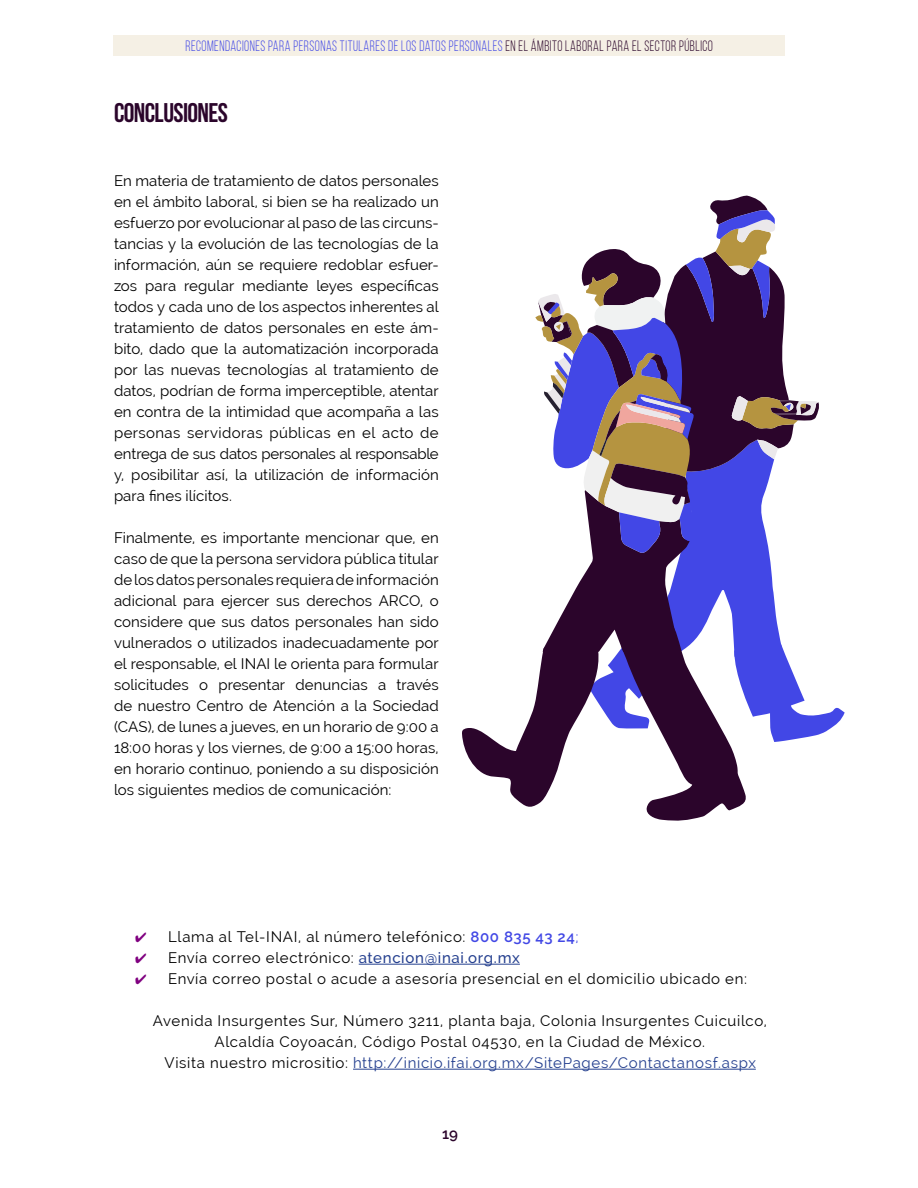
<style>
.page{position:relative;width:918px;height:1188px;background:#fff}
.page>*{position:absolute;margin:0;border:0;box-sizing:border-box;transform-origin:0 0}
.t1{font:700 27px "Bebas Neue";letter-spacing:-.025em;color:#2b052b}
.t2{font:15px/21px "Raleway";letter-spacing:.04em;color:#000;text-align:justify}
.t3{font:15px "Bebas Neue";letter-spacing:.04em;color:#4248e5;scale:.88 1}
.t4{font:600 15px "Raleway";color:#2b052b}
.s1{color:#2b052b}
.s2{color:#800080}
.s3{font-weight:600;color:#4248e5}
.s4{color:#4248e5}
.s5{font-weight:500;color:#25408f}
.s6{color:#25408f}
</style>
<div class="page">
<div style="left:113px;top:35px;width:672px;height:21px;background:#f5f0e5"></div>
<hr style="left:359px;top:964px;width:161px;height:1px;background:#25408f">
<hr style="left:353px;top:1069px;width:403px;height:1px;background:#25408f">
<svg style="left:462px;top:196px;width:383px;height:625px"></svg>
<p class="t3" style="left:186px;top:38px;width:601px">RECOMENDACIONES PARA PERSONAS TITULARES DE LOS DATOS PERSONALES <span class="s1">EN EL ÁMBITO LABORAL PARA EL SECTOR PÚBLICO</span></p>
<h1 class="t1" style="left:114px;top:98px;width:115px">CONCLUSIONES</h1>
<p class="t2" style="left:114px;top:170px;width:326px">En materia de tratamiento de datos personales en el ámbito laboral, si bien se ha realizado un esfuerzo por evolucionar al paso de las circuns&shy;tancias y la evolución de las tecnologías de la información, aún se requiere redoblar esfuer&shy;zos para regular mediante leyes específicas todos y cada uno de los aspectos inherentes al tratamiento de datos personales en este ám&shy;bito, dado que la automatización incorporada por las nuevas tecnologías al tratamiento de datos, podrían de forma imperceptible, atentar en contra de la intimidad que acompaña a las personas servidoras públicas en el acto de entrega de sus datos personales al responsable y, posibilitar así, la utilización de información para fines ilícitos.</p>
<p class="t2" style="left:114px;top:527px;width:326px">Finalmente, es importante mencionar que, en caso de que la persona servidora pública titular de los datos personales requiera de información adicional para ejercer sus derechos ARCO, o considere que sus datos personales han sido vulnerados o utilizados inadecuadamente por el responsable, el INAI le orienta para formular solicitudes o presentar denuncias a través de nuestro Centro de Atención a la Sociedad (CAS), de lunes a jueves, en un horario de 9:00 a 18:00 horas y los viernes, de 9:00 a 15:00 horas, en horario continuo, poniendo a su disposición los siguientes medios de comunicación:</p>
<p class="t2" style="left:135px;top:926px;width:445px"><span class="s2">✔</span> Llama al Tel-INAI, al número telefónico: <span class="s3">800 835 43 24</span><span class="s4">;</span></p>
<p class="t2" style="left:135px;top:947px;width:386px"><span class="s2">✔</span> Envía correo electrónico: <span class="s5">atencion@inai.org.mx</span></p>
<p class="t2" style="left:135px;top:968px;width:613px"><span class="s2">✔</span> Envía correo postal o acude a asesoría presencial en el domicilio ubicado en:</p>
<p class="t2" style="left:153px;top:1010px;width:615px;text-align:center">Avenida Insurgentes Sur, Número 3211, planta baja, Colonia Insurgentes Cuicuilco,<br>Alcaldía Coyoacán, Código Postal 04530, en la Ciudad de México.<br>Visita nuestro micrositio: <span class="s6">http://inicio.ifai.org.mx/SitePages/Contactanosf.aspx</span></p>
<p class="t4" style="left:442px;top:1125px;width:17px">19</p>
</div>
